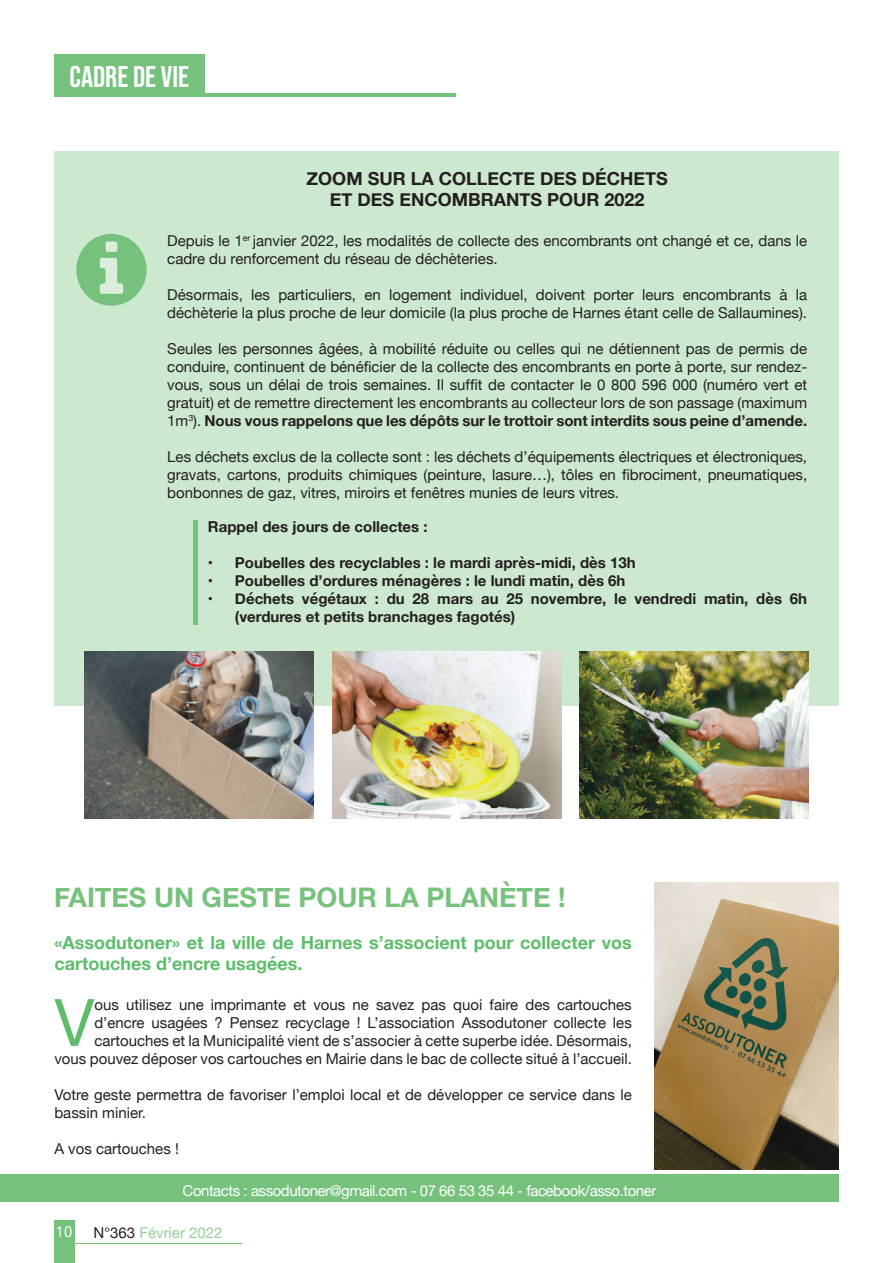
<style>
.page{position:relative;width:893px;height:1263px;background:#fff}
.page>*{position:absolute;margin:0;border:0;box-sizing:border-box;transform-origin:0 0}
.t1{font:65.4px "Helvetica Neue";color:#5dbd6b}
.t2{font:30px "Bebas Neue";color:#fff}
.t3{font:700 27px "Helvetica Neue";color:#76c27c}
.t4{font:700 18px/21.6px "Helvetica Neue";color:#5dbd6b}
.t5{font:700 18px/21.6px "Helvetica Neue";color:#231f20;text-align:center}
.t6{font:15px/18px "Helvetica Neue";color:#231f20}
.t7{font:700 15px/18px "Helvetica Neue";color:#231f20}
.t8{font:15px "Helvetica Neue";letter-spacing:-.03em;color:#fff}
.t9{font:15px "Helvetica Neue";color:#95cf99}
.t10{font:15px "Droid Sans";color:#fff}
.s1{font-weight:700}
.s2{color:#231f20}
</style>
<div class="page">
<hr style="left:54px;top:1243px;width:188px;height:1px;background:#76c27c">
<div style="left:54px;top:54px;width:151px;height:43px;background:#76c27c"></div>
<hr style="left:54px;top:94px;width:402px;height:3px;background:#76c27c">
<div style="left:54px;top:1221px;width:20px;height:42px;background:#76c27c"></div>
<div style="left:54px;top:151px;width:785px;height:555px;background:#cce8ce"></div>
<div style="left:76px;top:234px;width:71px;height:72px;background:#76c27c;border-radius:50%"></div>
<svg style="left:99px;top:241px;width:25px;height:53px"></svg>
<img style="left:85px;top:651px;width:229px;height:167px">
<img style="left:332px;top:651px;width:229px;height:167px">
<img style="left:580px;top:651px;width:229px;height:167px">
<img style="left:655px;top:882px;width:184px;height:288px">
<div style="left:0;top:1175px;width:839px;height:27px;background:#76c27c"></div>
<hr style="left:193px;top:520px;width:4px;height:105px;background:#76c27c">
<hr style="left:892px;top:94px;width:1px;height:225px;background:#f16765">
<h2 class="t2" style="left:70px;top:59px;width:121px">CADRE DE VIE</h2>
<p class="t5" style="left:307px;top:168px;width:363px">ZOOM SUR LA COLLECTE DES DÉCHETS<br>ET DES ENCOMBRANTS POUR 2022</p>
<p class="t6" style="left:167px;top:231px;width:641px">Depuis le 1<sup>er</sup> janvier 2022, les modalités de collecte des encombrants ont changé et ce, dans le cadre du renforcement du réseau de déchèteries.</p>
<p class="t6" style="left:167px;top:285px;width:641px">Désormais, les particuliers, en logement individuel, doivent porter leurs encombrants à la déchèterie la plus proche de leur domicile (la plus proche de Harnes étant celle de Sallaumines).</p>
<p class="t6" style="left:167px;top:339px;width:641px;text-align:justify">Seules les personnes âgées, à mobilité réduite ou celles qui ne détiennent pas de permis de conduire, continuent de bénéficier de la collecte des encombrants en porte à porte, sur rendez&shy;vous, sous un délai de trois semaines. Il suffit de contacter le 0 800 596 000 (numéro vert et gratuit) et de remettre directement les encombrants au collecteur lors de son passage (maximum 1m<sup>3</sup>). <span class="s1">Nous vous rappelons que les dépôts sur le trottoir sont interdits sous peine d’amende.</span></p>
<p class="t6" style="left:167px;top:447px;width:641px;text-align:justify">Les déchets exclus de la collecte sont : les déchets d’équipements électriques et électroniques, gravats, cartons, produits chimiques (peinture, lasure…), tôles en fibrociment, pneumatiques, bonbonnes de gaz, vitres, miroirs et fenêtres munies de leurs vitres.</p>
<p class="t7" style="left:208px;top:518px;width:221px">Rappel des jours de collectes :</p>
<p class="t7" style="left:208px;top:554px;width:429px">• Poubelles des recyclables : le mardi après-midi, dès 13h</p>
<p class="t7" style="left:208px;top:572px;width:419px">• Poubelles d’ordures ménagères : le lundi matin, dès 6h</p>
<p class="t7" style="left:235px;top:590px;width:574px;text-indent:-27px">• Déchets végétaux : du 28 mars au 25 novembre, le vendredi matin, dès 6h (verdures et petits branchages fagotés)</p>
<h3 class="t3" style="left:54px;top:876px;width:513px">FAITES UN GESTE POUR LA PLANÈTE !</h3>
<p class="t4" style="left:54px;top:932px;width:579px">«Assodutoner» et la ville de Harnes s’associent pour collecter vos cartouches d’encre usagées.</p>
<h1 class="t1" style="left:54px;top:983px;width:41px">V</h1>
<p class="t6" style="left:54px;top:995px;width:579px;text-align:right">ous utilisez une imprimante et vous ne savez pas quoi faire des cartouches d’encre usagées ? Pensez recyclage ! L’association Assodutoner collecte les cartouches et la Municipalité vient de s’associer à cette superbe idée. Désormais,<br>vous pouvez déposer vos cartouches en Mairie dans le bac de collecte situé à l’accueil.</p>
<p class="t6" style="left:54px;top:1085px;width:579px">Votre geste permettra de favoriser l’emploi local et de développer ce service dans le bassin minier.</p>
<p class="t6" style="left:54px;top:1139px;width:126px">A vos cartouches !</p>
<p class="t8" style="left:183px;top:1181px;width:475px">Contacts : assodutoner@gmail.com - 07 66 53 35 44 - facebook/asso.toner</p>
<p class="t10" style="left:56px;top:1221px;width:18px">10</p>
<p class="t9" style="left:93px;top:1224px;width:131px"><span class="s2">N°363</span> Février 2022</p>
</div>
